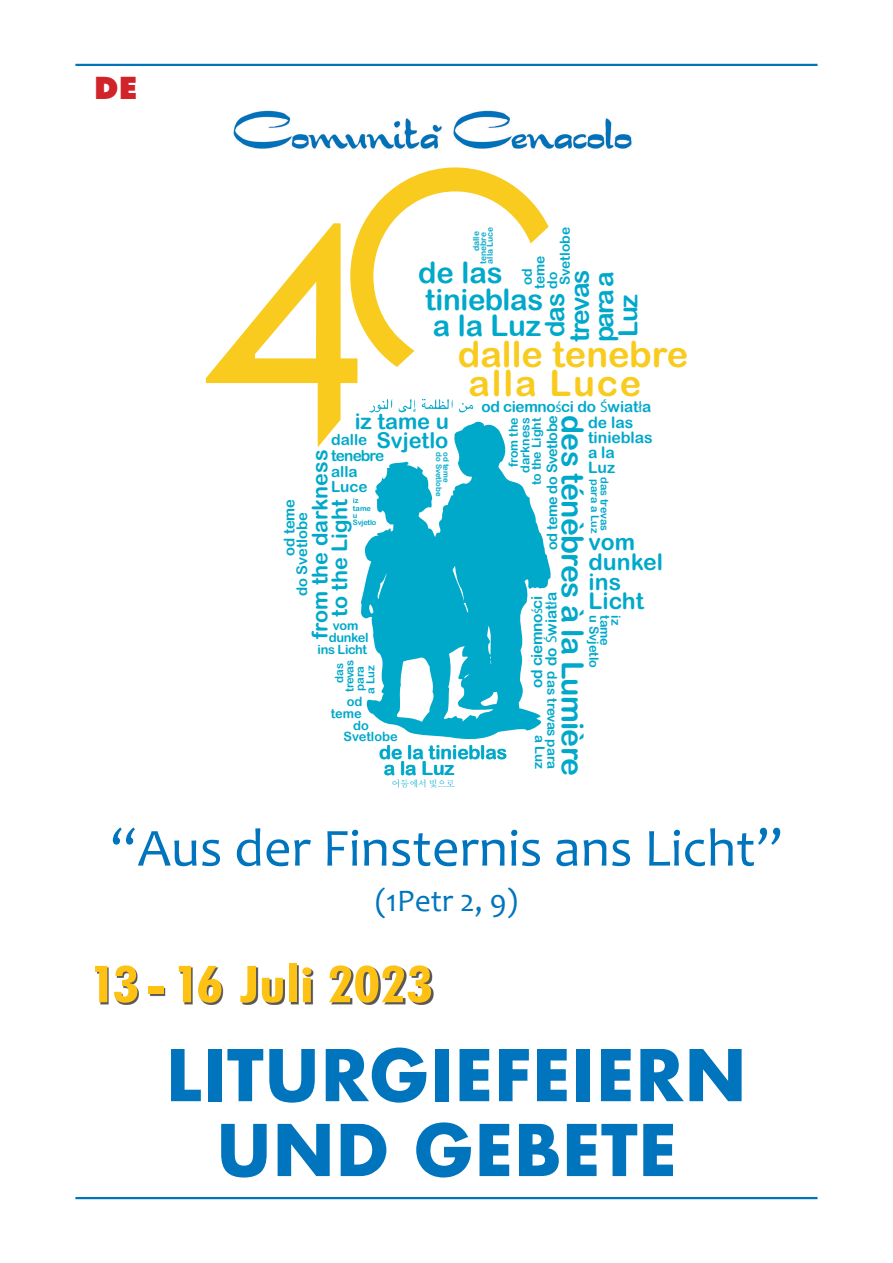
<style>
.page{position:relative;width:893px;height:1263px;background:#fff}
.page>*{position:absolute;margin:0;border:0;box-sizing:border-box;transform-origin:0 0}
.t1{font:700 69.15px "Futura";color:#0075be}
.t2{font:54px "Candara";color:#0075be}
.t3{font:700 condensed 51px "Futura";color:#fec214;scale:1.18 1}
.t4{font:700 36.15px/29px "Arial Rounded MT";color:#f8cb1e}
.t5{font:31.5px "Candara";color:#0075be}
.t6{font:900 31.05px "Futura";color:#d1232a}
.t7{font:700 30.3px "Arial Rounded MT";letter-spacing:-.025em;color:#00a8ca}
.t8{font:29.4px/26.2px "Arial Rounded MT Bold";letter-spacing:-.01em;color:#00a8ca}
.t9{font:26.25px/24.5px "Arial Rounded MT Bold";letter-spacing:-.065em;color:#00a8ca}
.t10{font:700 22.95px/19.6px "Arial Rounded MT";color:#00a8ca}
.t11{font:21.75px/19.4px "Arial Rounded MT Bold";color:#00a8ca;text-align:right}
.t12{font:700 21.6px/20px "Arial Rounded MT";color:#00a8ca}
.t13{font:19.2px/15.6px "Arial Rounded MT Bold";color:#00a8ca}
.t14{font:15.75px/14.9px "Arial Rounded MT Bold";color:#00a8ca}
.t15{font:15.3px/14.4px "Arial Rounded MT Bold";letter-spacing:-.025em;color:#00a8ca;text-align:right}
.t16{font:700 15.3px/15.9px "Arial Rounded MT";letter-spacing:-.01em;color:#00a8ca}
.t17{font:14.7px/12.8px "Arial Rounded MT Bold";color:#00a8ca}
.t18{font:14.4px "Arial Rounded MT Bold";letter-spacing:-.025em;color:#00a8ca}
.t19{font:13.65px/12.6px "Arial Rounded MT Bold";color:#00a8ca}
.t20{font:13.35px/12.5px "Arial Rounded MT Bold";color:#00a8ca;text-align:right}
.t21{font:12.75px "Arial Rounded MT Bold";color:#00a8ca}
.t22{font:700 12.75px "Arial Rounded MT";letter-spacing:-.025em;color:#00a8ca}
.t23{font:12.3px/11.4px "Arial Rounded MT Bold";color:#00a8ca;text-align:right}
.t24{font:11.25px/10.4px "Arial Rounded MT Bold";color:#00a8ca}
.t25{font:10.65px "Arial Rounded MT Bold";color:#00a8ca}
.t26{font:500 8.85px "Adobe Myungjo Std";letter-spacing:-.025em;color:#00a8ca}
.t27{font:700 8.4px/6.8px "Arial Rounded MT";color:#00a8ca}
.t28{font:7.8px "Arial Rounded MT Bold";color:#00a8ca}
.t29{font:700 7.35px/7.5px "Arial Rounded MT";letter-spacing:-.025em;color:#00a8ca}
.s1{font-family:"Myriad Pro"}
</style>
<div class="page">
<hr style="left:75px;top:64px;width:742px;height:2px;background:#0075be">
<div style="left:97px;top:966px;width:336px;height:39px;background:#231f20;opacity:.75"></div>
<hr style="left:75px;top:1197px;width:742px;height:2px;background:#0075be">
<svg style="left:360px;top:447px;width:191px;height:293px;fill:#00a8ca"></svg>
<svg style="left:206px;top:167px;width:343px;height:280px"></svg>
<img style="left:233px;top:110px;width:399px;height:39px">
<p class="t6" style="left:94px;top:69px;width:44px">DE</p>
<p class="t27" style="left:473px;top:264px;width:38px;text-indent:13px;rotate:-90deg">dalle tenebre alla Luce</p>
<p class="t8" style="left:418px;top:259px;width:127px">de las tinieblas a la Luz</p>
<p class="t9" style="left:542px;top:342px;width:74px;rotate:-90deg">das trevas para a<br>Luz</p>
<p class="t19" style="left:521px;top:289px;width:63px;rotate:-90deg">od<br>teme<br>do<br>Svetlobe</p>
<p class="t4" style="left:469px;top:339px;width:221px;text-indent:-11px">dalle tenebre alla Luce</p>
<p class="t7" style="left:591px;top:415px;width:363px;rotate:90deg">des ténèbres à la Lumière</p>
<p class="t15" style="left:482px;top:399px;width:171px">od ciemno<span class="s1">ś</span>ci do <span class="s1">Ś</span>wiat<span class="s1">ł</span>a</p>
<p class="t11" style="left:355px;top:411px;width:96px">iz tame u<br>Svjetlo</p>
<p class="t18" style="left:543px;top:550px;width:137px;rotate:-90deg">od teme do Svetlobe</p>
<p class="t14" style="left:588px;top:415px;width:66px">de las tinieblas a la<br>Luz</p>
<p class="t23" style="left:508px;top:485px;width:69px;rotate:-90deg">from the darkness to the Light</p>
<p class="t16" style="left:331px;top:431px;width:55px">dalle tenebre alla<br>Luce</p>
<p class="t12" style="left:309px;top:617px;width:169px;text-indent:-22px;rotate:-90deg">from the darkness to the Light</p>
<p class="t28" style="left:444px;top:452px;width:46px;rotate:90deg">do Svetlobe</p>
<p class="t28" style="left:451px;top:452px;width:32px;rotate:90deg">od teme</p>
<p class="t25" style="left:601px;top:479px;width:56px;rotate:90deg">para a Luz</p>
<p class="t25" style="left:611px;top:477px;width:55px;rotate:90deg">das trevas</p>
<p class="t29" style="left:353px;top:497px;width:25px">iz tame u<br>Svjetlo</p>
<p class="t17" style="left:283px;top:596px;width:99px;text-indent:40px;rotate:-90deg">od teme do Svetlobe</p>
<p class="t10" style="left:589px;top:532px;width:76px">vom dunkel ins<br>Licht</p>
<p class="t15" style="left:529px;top:688px;width:97px;rotate:-90deg">od ciemno<span class="s1">ś</span>ci do <span class="s1">Ś</span>wiat<span class="s1">ł</span>a</p>
<p class="t21" style="left:601px;top:615px;width:54px;rotate:90deg">u Svjetlo</p>
<p class="t21" style="left:612px;top:615px;width:32px;rotate:90deg">tame</p>
<p class="t21" style="left:623px;top:615px;width:12px;rotate:90deg">iz</p>
<p class="t22" style="left:333px;top:618px;width:27px">vom</p>
<p class="t22" style="left:329px;top:630px;width:41px">dunkel</p>
<p class="t22" style="left:318px;top:642px;width:51px">ins Licht</p>
<p class="t24" style="left:334px;top:694px;width:35px;text-indent:11px;rotate:-90deg">das trevas para a Luz</p>
<p class="t20" style="left:558px;top:671px;width:99px;rotate:90deg">das trevas para a Luz</p>
<p class="t21" style="left:347px;top:694px;width:17px">od</p>
<p class="t21" style="left:331px;top:706px;width:33px">teme</p>
<p class="t21" style="left:353px;top:717px;width:17px">do</p>
<p class="t21" style="left:344px;top:729px;width:56px">Svetlobe</p>
<p class="t13" style="left:379px;top:744px;width:130px">de la tinieblas a la Luz</p>
<p class="t26" style="left:392px;top:779px;width:65px">어둠에서 빛으로</p>
<p class="t2" style="left:110px;top:814px;width:674px">“Aus der Finsternis ans Licht”</p>
<p class="t5" style="left:375px;top:880px;width:144px">(1Petr 2, 9)</p>
<p class="t3" style="left:89px;top:950px;width:293px">13 - 16 Juli 2023</p>
<p class="t1" style="left:166px;top:1025px;width:583px">LITURGIEFEIERN</p>
<p class="t1" style="left:216px;top:1100px;width:463px">UND GEBETE</p>
</div>
